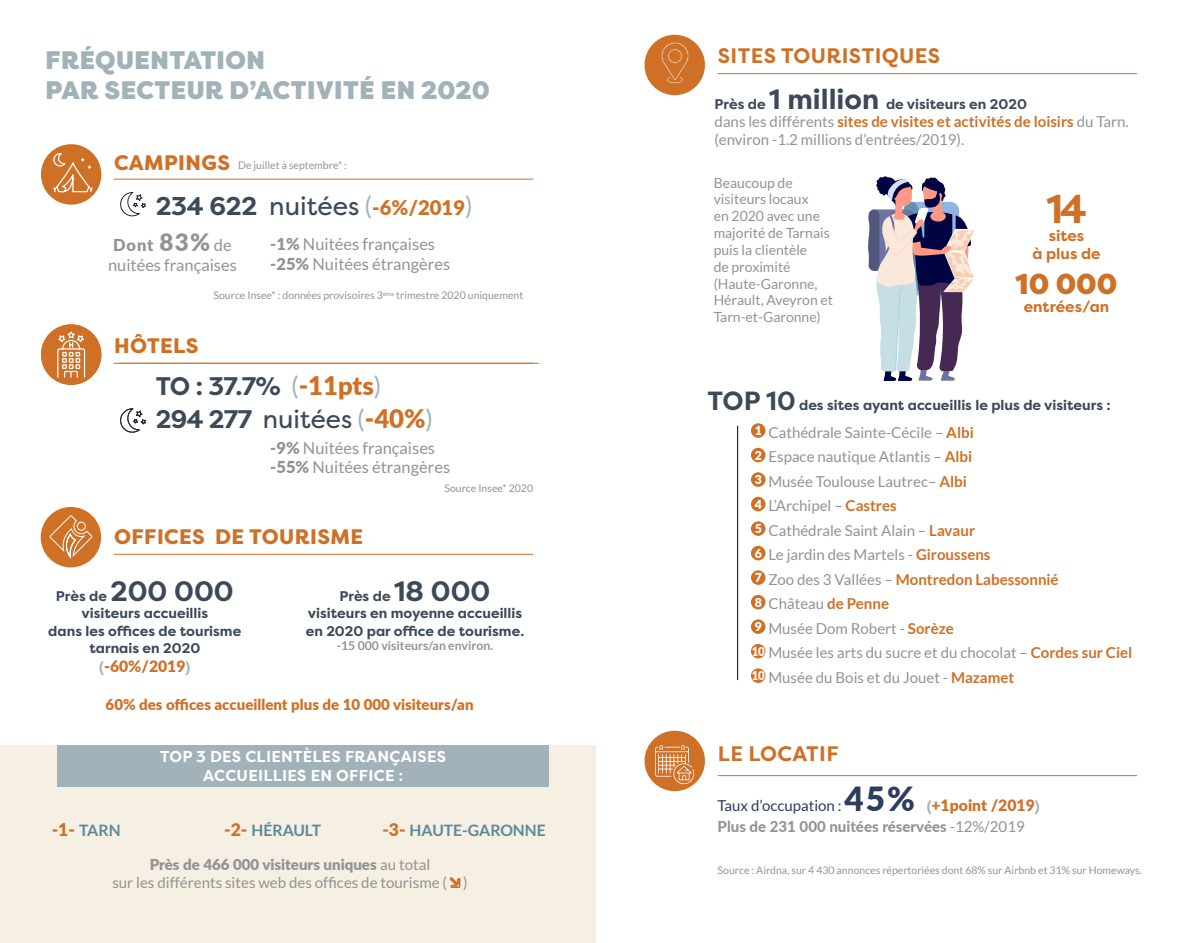
<style>
.page{position:relative;width:1191px;height:943px;background:#fff}
.page>*{position:absolute;margin:0;border:0;box-sizing:border-box;transform-origin:0 0}
.t1{font:700 40.25px "Filson Pro";color:#cf7027}
.t2{font:900 28.7px "Filson Pro";color:#cf7027}
.t3{font:900 25.38px/30.4px "Filson Pro";letter-spacing:.02em;color:#a2b2b9}
.t4{font:25.38px "Filson Pro";color:#3d4858}
.t5{font:700 25.38px "Filson Pro";color:#3d4858}
.t6{font:800 21px "Filson Pro";letter-spacing:.02em;color:#cf7027}
.t7{font:700 21px "Filson Pro";letter-spacing:.02em;color:#cf7027}
.t8{font:900 20.3px "Lato";color:#cf7027}
.t9{font:16.45px/19.8px "Lato";color:#939393}
.t10{font:700 15.75px/18.9px "Filson Pro";letter-spacing:.02em;color:#fff;text-align:center}
.t11{font:700 15.75px "Lato";color:#5c8a9a}
.t12{font:900 15.75px "Lato";color:#cf7027}
.t13{font:700 15.4px/18.4px "Filson Pro";color:#cf7027;text-align:center}
.t14{font:15.05px/24.5px "Lato";color:#939393}
.t15{font:900 15.05px "Lato";color:#cf7027}
.t16{font:800 15.05px "Lato";color:#939393}
.t17{font:15.05px "Lato";color:#2e3c5e}
.t18{font:700 14px/17.5px "Filson Pro";color:#3d4858;text-align:center}
.t19{font:14px/16.8px "Lato";color:#939393}
.t20{font:700 12.25px "Lato";color:#939393}
.t21{font:10.5px "Lato";color:#949495}
.s1{font-family:"Filson Pro";font-weight:700;font-size:25.72px;color:#3d4858}
.s2{font-family:"Filson Pro";font-weight:400;font-size:25.72px;color:#3d4858}
.s3{font-weight:400;font-size:25.55px;color:#9ab6be}
.s4{font-weight:900}
.s5{font-weight:900;font-size:24.15px}
.s6{font-family:"Lato";font-weight:400;color:#a2b2b9}
.s7{font-family:"Lato";font-weight:900;font-size:25.72px;color:#cf7027}
.s8{font-weight:700}
.s9{font-family:"Lato";color:#a2b2b9}
.s10{font-size:28px}
.s11{font-family:"Filson Pro";font-weight:700;font-size:14px;color:#a2b2b9}
.s12{font-weight:900;font-size:17.5px;color:#cf7027}
.s13{font-weight:700;color:#cf7027}
.s14{font-size:26.25px}
.s15{font-weight:900;font-size:33.25px}
.s16{font-weight:400}
</style>
<div class="page">
<div style="left:0;top:745px;width:595px;height:198px;background:#f5efe4"></div>
<div style="left:41px;top:144px;width:60px;height:61px;background:#cf7027;border-radius:50%"></div>
<svg style="left:120px;top:192px;width:26px;height:24px"></svg>
<svg style="left:53px;top:153px;width:40px;height:40px"></svg>
<hr style="left:114px;top:179px;width:419px;height:1px;background:#cf7027">
<hr style="left:120px;top:363px;width:419px;height:1px;background:#cf7027">
<div style="left:41px;top:324px;width:60px;height:61px;background:#cf7027;border-radius:50%"></div>
<svg style="left:120px;top:408px;width:26px;height:24px"></svg>
<svg style="left:57px;top:324px;width:29px;height:54px"></svg>
<hr style="left:114px;top:363px;width:419px;height:1px;background:#cf7027">
<div style="left:41px;top:507px;width:60px;height:60px;background:#cf7027;border-radius:50%"></div>
<hr style="left:114px;top:554px;width:419px;height:1px;background:#cf7027">
<svg style="left:49px;top:514px;width:44px;height:46px"></svg>
<svg style="left:449px;top:877px;width:12px;height:11px"></svg>
<div style="left:57px;top:745px;width:492px;height:41px;background:#a2b2b9"></div>
<div style="left:644px;top:35px;width:61px;height:60px;background:#cf7027;border-radius:50%"></div>
<div style="left:644px;top:730px;width:61px;height:61px;background:#cf7027;border-radius:50%"></div>
<hr style="left:717px;top:73px;width:420px;height:1px;background:#cf7027">
<hr style="left:717px;top:775px;width:420px;height:1px;background:#cf7027">
<hr style="left:737px;top:426px;width:1px;height:254px;background:#000">
<div style="left:751px;top:423px;width:14px;height:15px;background:#cf7027;border-radius:50%"></div>
<div style="left:751px;top:448px;width:14px;height:14px;background:#cf7027;border-radius:50%"></div>
<div style="left:751px;top:472px;width:14px;height:15px;background:#cf7027;border-radius:50%"></div>
<div style="left:751px;top:497px;width:14px;height:14px;background:#cf7027;border-radius:50%"></div>
<div style="left:751px;top:521px;width:14px;height:15px;background:#cf7027;border-radius:50%"></div>
<div style="left:751px;top:546px;width:14px;height:14px;background:#cf7027;border-radius:50%"></div>
<div style="left:751px;top:570px;width:14px;height:15px;background:#cf7027;border-radius:50%"></div>
<div style="left:751px;top:595px;width:14px;height:14px;background:#cf7027;border-radius:50%"></div>
<div style="left:751px;top:619px;width:14px;height:15px;background:#cf7027;border-radius:50%"></div>
<div style="left:751px;top:644px;width:14px;height:14px;background:#cf7027;border-radius:50%"></div>
<div style="left:751px;top:668px;width:14px;height:15px;background:#cf7027;border-radius:50%"></div>
<svg style="left:661px;top:42px;width:28px;height:42px"></svg>
<svg style="left:655px;top:745px;width:41px;height:40px"></svg>
<svg style="left:868px;top:176px;width:106px;height:205px"></svg>
<h3 class="t3" style="left:45px;top:45px;width:446px">FRÉQUENTATION<br>PAR SECTEUR D’ACTIVITÉ EN 2020</h3>
<h3 class="t6" style="left:114px;top:149px;width:117px">CAMPINGS</h3>
<p class="t21" style="left:238px;top:160px;width:110px">De juillet à septembre* :</p>
<h3 class="t8" style="left:156px;top:193px;width:318px"><span class="s1">234 622</span> <span class="s2">nuitées</span> <span class="s3">(</span>-6%/2019<span class="s3">)</span></h3>
<p class="t9" style="left:108px;top:235px;width:130px;text-align:center"><span class="s4">Dont</span> <span class="s5">83%</span> de nuitées françaises</p>
<p class="t9" style="left:270px;top:234px;width:181px"><span class="s4">-1%</span> Nuitées françaises <span class="s4">-25%</span> Nuitées étrangères</p>
<p class="t21" style="left:213px;top:289px;width:311px">Source Insee* : données provisoires 3<sup>ème</sup> trimestre 2020 uniquement</p>
<h3 class="t6" style="left:114px;top:332px;width:86px">HÔTELS</h3>
<h3 class="t5" style="left:156px;top:370px;width:227px">TO : 37.7% <span class="s6">(</span><span class="s7">-11pts</span><span class="s6">)</span></h3>
<h3 class="t4" style="left:156px;top:402px;width:279px"><span class="s8">294 277</span> nuitées <span class="s9">(</span><span class="s7">-40%</span><span class="s9">)</span></h3>
<p class="t9" style="left:270px;top:438px;width:181px"><span class="s4">-9%</span> Nuitées françaises <span class="s4">-55%</span> Nuitées étrangères</p>
<h3 class="t6" style="left:114px;top:523px;width:250px">OFFICES DE TOURISME</h3>
<p class="t21" style="left:444px;top:483px;width:90px">Source Insee* 2020</p>
<p class="t18" style="left:48px;top:587px;width:194px">Près de <span class="s10">200 000 </span>visiteurs accueillis<br>dans les offices de tourisme tarnais en 2020</p>
<p class="t12" style="left:99px;top:654px;width:93px"><span class="s11">(</span>-60%/2019<span class="s11">)</span></p>
<p class="t18" style="left:306px;top:587px;width:220px">Près de <span class="s10">18 000<br></span>visiteurs en moyenne accueillis en 2020 par office de tourisme.</p>
<p class="t20" style="left:337px;top:639px;width:158px">-15 000 visiteurs/an environ.</p>
<p class="t15" style="left:106px;top:693px;width:369px">60% des offices accueillent plus de 10 000 visiteurs/an</p>
<p class="t10" style="left:160px;top:747px;width:287px">TOP 3 DES CLIENTÈLES FRANÇAISES<br>ACCUEILLIES EN OFFICE :</p>
<p class="t11" style="left:52px;top:821px;width:70px"><span class="s12">-1-</span> TARN</p>
<p class="t11" style="left:224px;top:821px;width:98px"><span class="s12">-2-</span> HÉRAULT</p>
<p class="t11" style="left:382px;top:821px;width:165px"><span class="s12">-3-</span> HAUTE-GARONNE</p>
<p class="t14" style="left:112px;top:855px;width:357px;line-height:18px;text-align:center"><span class="s4">Près de 466 000 visiteurs uniques</span> au total<br>sur les différents sites web des offices de tourisme ( )</p>
<h3 class="t7" style="left:718px;top:42px;width:224px">SITES TOURISTIQUES</h3>
<p class="t18" style="left:714px;top:96px;width:314px">Près de <span class="s10">1 million</span> de visiteurs en 2020</p>
<p class="t14" style="left:714px;top:113px;width:415px;line-height:18px">dans les différents <span class="s13">sites de visites et activités de loisirs</span> du Tarn. (environ -1.2 millions d’entrées/2019).</p>
<p class="t19" style="left:713px;top:174px;width:121px">Beaucoup de visiteurs locaux<br>en 2020 avec une majorité de Tarnais puis la clientèle<br>de proximité (Haute-Garonne,<br>Hérault, Aveyron et<br>Tarn-et-Garonne)</p>
<h1 class="t1" style="left:1046px;top:183px;width:42px">14</h1>
<p class="t13" style="left:1032px;top:226px;width:70px">sites<br>à plus de</p>
<h2 class="t2" style="left:1015px;top:266px;width:103px">10 000</h2>
<p class="t13" style="left:1023px;top:298px;width:87px">entrées/an</p>
<p class="t18" style="left:707px;top:396px;width:405px"><span class="s14">TOP 10</span> des sites ayant accueillis le plus de visiteurs :</p>
<p class="t14" style="left:752px;top:420px;width:382px"><sup>1</sup> Cathédrale Sainte-Cécile – <span class="s13">Albi<br></span><sup>2</sup> Espace nautique Atlantis – <span class="s13">Albi<br></span><sup>3</sup> Musée Toulouse Lautrec– <span class="s13">Albi<br></span><sup>4</sup> L’Archipel – <span class="s13">Castres<br></span><sup>5</sup> Cathédrale Saint Alain – <span class="s13">Lavaur<br></span><sup>6</sup> Le jardin des Martels - <span class="s13">Giroussens<br></span><sup>7</sup> Zoo des 3 Vallées – <span class="s13">Montredon Labessonnié<br></span><sup>8</sup> Château <span class="s13">de Penne<br></span><sup>9</sup> Musée Dom Robert - <span class="s13">Sorèze<br></span><sup>10</sup> Musée les arts du sucre et du chocolat – <span class="s13">Cordes sur Ciel </span><sup>10</sup> Musée du Bois et du Jouet - <span class="s13">Mazamet</span></p>
<h3 class="t7" style="left:718px;top:740px;width:122px">LE LOCATIF</h3>
<p class="t17" style="left:717px;top:797px;width:199px">Taux d’occupation : <span class="s15">45%</span></p>
<p class="t12" style="left:926px;top:793px;width:115px"><span class="s11">(</span>+1point /2019<span class="s11">)</span></p>
<p class="t16" style="left:717px;top:815px;width:309px">Plus de 231 000 nuitées réservées <span class="s16">-12%/2019</span></p>
<p class="t21" style="left:717px;top:864px;width:426px">Source : Airdna, sur 4 430 annonces répertoriées dont 68% sur Airbnb et 31% sur Homeways.</p>
</div>
